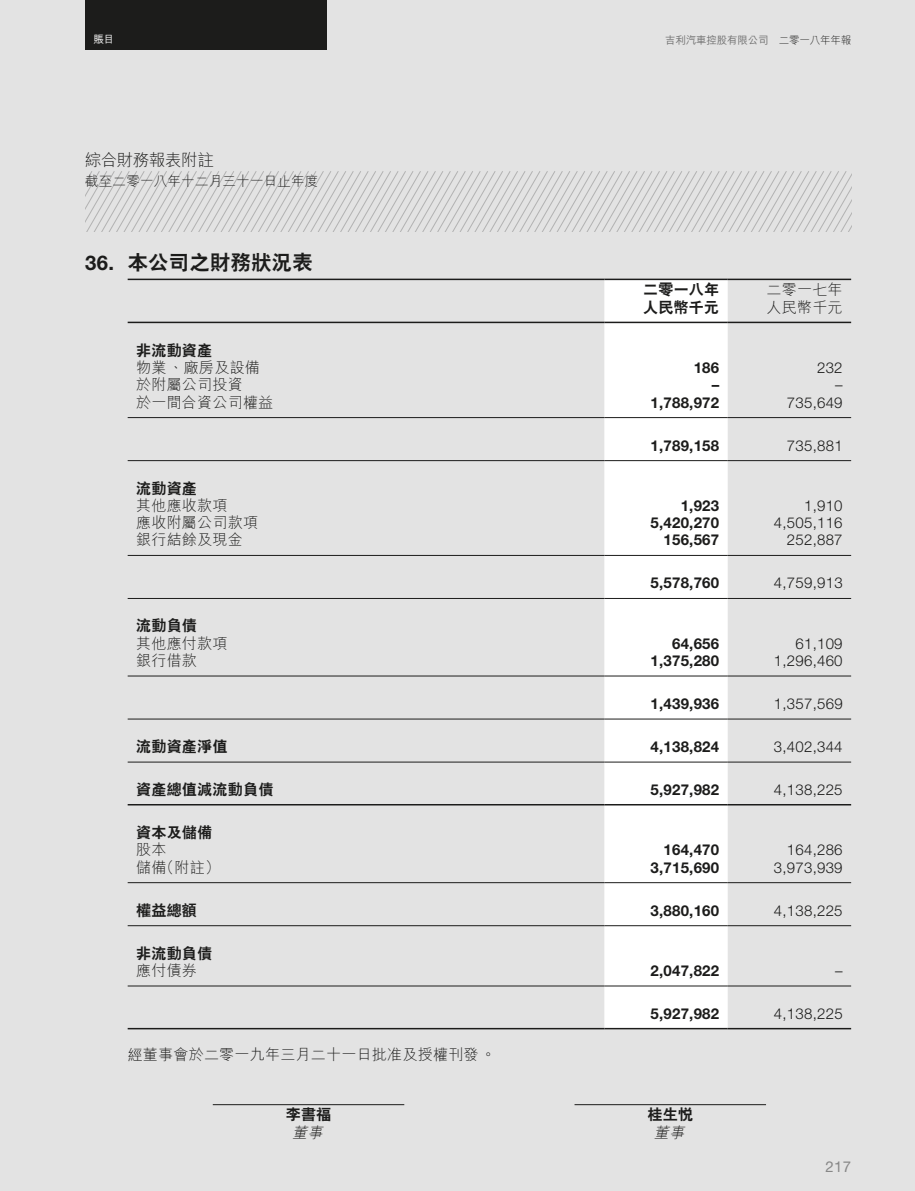
<style>
.page{position:relative;width:915px;height:1191px;background:#fff}
.page>*{position:absolute;margin:0;border:0;box-sizing:border-box;transform-origin:0 0}
.t1{font:800 20.25px "C Hei 2 HK";letter-spacing:.015em;color:#1c1c1b}
.t2{font:300 16.5px "M Hei HK";letter-spacing:-.03em;color:#1c1c1b}
.t3{font:700 15px "Helvetica Neue LT Std";letter-spacing:.015em;color:#1c1c1b}
.t4{font:300 15px "Helvetica Neue LT Std";letter-spacing:.015em;color:#1c1c1b}
.t5{font:300 15px "M Hei HK";letter-spacing:.015em;color:#1c1c1b}
.t6{font:800 15px "C Hei 2 HK";letter-spacing:.015em;color:#1c1c1b}
.t7{font:italic 300 15px "M Hei HK";color:#1c1c1b}
.t8{font:15px "Helvetica Neue LT Std";color:#878787}
.t9{font:300 13.5px "M Hei HK";letter-spacing:.015em;color:#1c1c1b}
.t10{font:500 10.5px "M Hei HK";letter-spacing:-.02em;color:#6f6f6f}
.t11{font:500 10.5px "M Hei HK";color:#fff}
.s1{font-weight:300;color:#1c1c1b}
.s2{font-family:"Helvetica Neue LT Std";font-weight:700}
</style>
<div class="page">
<div style="left:0;top:0;width:914px;height:1191px;background:#e3e3e3"></div>
<div style="left:85px;top:0;width:242px;height:50px;background:#1c1c1b"></div>
<svg style="left:85px;top:171px;width:765px;height:60px"></svg>
<div style="left:604px;top:281px;width:123px;height:746px;background:#fff"></div>
<hr style="left:128px;top:279px;width:476px;height:1px;background:#1c1c1b">
<hr style="left:604px;top:279px;width:123px;height:1px;background:#1c1c1b">
<hr style="left:727px;top:279px;width:123px;height:1px;background:#1c1c1b">
<hr style="left:128px;top:322px;width:476px;height:1px;background:#1c1c1b">
<hr style="left:604px;top:322px;width:123px;height:1px;background:#1c1c1b">
<hr style="left:727px;top:322px;width:123px;height:1px;background:#1c1c1b">
<hr style="left:128px;top:417px;width:476px;height:1px;background:#1c1c1b">
<hr style="left:604px;top:417px;width:123px;height:1px;background:#1c1c1b">
<hr style="left:727px;top:417px;width:123px;height:1px;background:#1c1c1b">
<hr style="left:128px;top:460px;width:476px;height:1px;background:#1c1c1b">
<hr style="left:604px;top:460px;width:123px;height:1px;background:#1c1c1b">
<hr style="left:727px;top:460px;width:123px;height:1px;background:#1c1c1b">
<hr style="left:128px;top:555px;width:476px;height:1px;background:#1c1c1b">
<hr style="left:604px;top:555px;width:123px;height:1px;background:#1c1c1b">
<hr style="left:727px;top:555px;width:123px;height:1px;background:#1c1c1b">
<hr style="left:128px;top:598px;width:476px;height:1px;background:#1c1c1b">
<hr style="left:604px;top:598px;width:123px;height:1px;background:#1c1c1b">
<hr style="left:727px;top:598px;width:123px;height:1px;background:#1c1c1b">
<hr style="left:128px;top:675px;width:476px;height:1px;background:#1c1c1b">
<hr style="left:604px;top:675px;width:123px;height:1px;background:#1c1c1b">
<hr style="left:727px;top:675px;width:123px;height:1px;background:#1c1c1b">
<hr style="left:128px;top:718px;width:476px;height:1px;background:#1c1c1b">
<hr style="left:604px;top:718px;width:123px;height:1px;background:#1c1c1b">
<hr style="left:727px;top:718px;width:123px;height:1px;background:#1c1c1b">
<hr style="left:128px;top:761px;width:476px;height:1px;background:#1c1c1b">
<hr style="left:604px;top:761px;width:123px;height:1px;background:#1c1c1b">
<hr style="left:727px;top:761px;width:123px;height:1px;background:#1c1c1b">
<hr style="left:128px;top:804px;width:476px;height:1px;background:#1c1c1b">
<hr style="left:604px;top:804px;width:123px;height:1px;background:#1c1c1b">
<hr style="left:727px;top:804px;width:123px;height:1px;background:#1c1c1b">
<hr style="left:128px;top:882px;width:476px;height:1px;background:#1c1c1b">
<hr style="left:604px;top:882px;width:123px;height:1px;background:#1c1c1b">
<hr style="left:727px;top:882px;width:123px;height:1px;background:#1c1c1b">
<hr style="left:128px;top:925px;width:476px;height:1px;background:#1c1c1b">
<hr style="left:604px;top:925px;width:123px;height:1px;background:#1c1c1b">
<hr style="left:727px;top:925px;width:123px;height:1px;background:#1c1c1b">
<hr style="left:128px;top:985px;width:476px;height:1px;background:#1c1c1b">
<hr style="left:604px;top:985px;width:123px;height:1px;background:#1c1c1b">
<hr style="left:727px;top:985px;width:123px;height:1px;background:#1c1c1b">
<hr style="left:128px;top:1028px;width:476px;height:1px;background:#1c1c1b">
<hr style="left:604px;top:1028px;width:123px;height:1px;background:#1c1c1b">
<hr style="left:727px;top:1028px;width:123px;height:1px;background:#1c1c1b">
<hr style="left:213px;top:1104px;width:191px;height:1px;background:#1c1c1b">
<hr style="left:574px;top:1104px;width:191px;height:1px;background:#1c1c1b">
<p class="t11" style="left:94px;top:32px;width:22px">賬目</p>
<p class="t10" style="left:665px;top:32px;width:187px">吉利汽車控股有限公司 <span class="s1">二零一八年年報</span></p>
<p class="t2" style="left:85px;top:148px;width:130px">綜合財務報表附註</p>
<p class="t9" style="left:85px;top:172px;width:235px">截至二零一八年十二月三十一日止年度</p>
<h1 class="t1" style="left:85px;top:249px;width:229px"><span class="s2">36.</span> 本公司之財務狀況表</h1>
<p class="t6" style="left:643px;top:280px;width:78px">二零一八年</p>
<p class="t5" style="left:766px;top:279px;width:78px">二零一七年</p>
<p class="t6" style="left:643px;top:297px;width:78px">人民幣千元</p>
<p class="t5" style="left:766px;top:297px;width:78px">人民幣千元</p>
<p class="t6" style="left:136px;top:340px;width:78px">非流動資產</p>
<p class="t5" style="left:136px;top:357px;width:125px">物業、廠房及設備</p>
<p class="t3" style="left:693px;top:358px;width:27px">186</p>
<p class="t4" style="left:816px;top:358px;width:27px">232</p>
<p class="t5" style="left:136px;top:374px;width:108px">於附屬公司投資</p>
<p class="t3" style="left:711px;top:376px;width:9px">–</p>
<p class="t4" style="left:834px;top:376px;width:9px">–</p>
<p class="t5" style="left:136px;top:391px;width:139px">於一間合資公司權益</p>
<p class="t3" style="left:650px;top:393px;width:70px">1,788,972</p>
<p class="t4" style="left:786px;top:393px;width:57px">735,649</p>
<p class="t3" style="left:650px;top:436px;width:70px">1,789,158</p>
<p class="t4" style="left:786px;top:436px;width:57px">735,881</p>
<p class="t6" style="left:136px;top:478px;width:62px">流動資產</p>
<p class="t5" style="left:136px;top:495px;width:93px">其他應收款項</p>
<p class="t3" style="left:680px;top:496px;width:40px">1,923</p>
<p class="t4" style="left:803px;top:496px;width:40px">1,910</p>
<p class="t5" style="left:136px;top:512px;width:123px">應收附屬公司款項</p>
<p class="t3" style="left:650px;top:513px;width:70px">5,420,270</p>
<p class="t4" style="left:773px;top:513px;width:70px">4,505,116</p>
<p class="t5" style="left:136px;top:529px;width:108px">銀行結餘及現金</p>
<p class="t3" style="left:663px;top:531px;width:57px">156,567</p>
<p class="t4" style="left:786px;top:531px;width:57px">252,887</p>
<p class="t3" style="left:650px;top:574px;width:70px">5,578,760</p>
<p class="t4" style="left:773px;top:574px;width:70px">4,759,913</p>
<p class="t6" style="left:136px;top:616px;width:62px">流動負債</p>
<p class="t5" style="left:136px;top:632px;width:93px">其他應付款項</p>
<p class="t3" style="left:671px;top:634px;width:49px">64,656</p>
<p class="t4" style="left:795px;top:634px;width:49px">61,109</p>
<p class="t5" style="left:136px;top:650px;width:62px">銀行借款</p>
<p class="t3" style="left:650px;top:651px;width:70px">1,375,280</p>
<p class="t4" style="left:773px;top:651px;width:70px">1,296,460</p>
<p class="t3" style="left:650px;top:694px;width:70px">1,439,936</p>
<p class="t4" style="left:773px;top:694px;width:70px">1,357,569</p>
<p class="t6" style="left:136px;top:736px;width:93px">流動資產淨值</p>
<p class="t3" style="left:650px;top:737px;width:70px">4,138,824</p>
<p class="t4" style="left:773px;top:737px;width:70px">3,402,344</p>
<p class="t6" style="left:136px;top:779px;width:139px">資產總值減流動負債</p>
<p class="t3" style="left:650px;top:780px;width:70px">5,927,982</p>
<p class="t4" style="left:773px;top:780px;width:70px">4,138,225</p>
<p class="t6" style="left:136px;top:822px;width:78px">資本及儲備</p>
<p class="t5" style="left:136px;top:839px;width:32px">股本</p>
<p class="t3" style="left:663px;top:840px;width:57px">164,470</p>
<p class="t4" style="left:786px;top:841px;width:57px">164,286</p>
<p class="t5" style="left:136px;top:856px;width:85px">儲備（附註）</p>
<p class="t3" style="left:650px;top:858px;width:70px">3,715,690</p>
<p class="t4" style="left:773px;top:858px;width:70px">3,973,939</p>
<p class="t6" style="left:136px;top:900px;width:62px">權益總額</p>
<p class="t3" style="left:650px;top:901px;width:70px">3,880,160</p>
<p class="t4" style="left:773px;top:901px;width:70px">4,138,225</p>
<p class="t6" style="left:136px;top:943px;width:78px">非流動負債</p>
<p class="t5" style="left:136px;top:960px;width:62px">應付債券</p>
<p class="t3" style="left:650px;top:961px;width:70px">2,047,822</p>
<p class="t4" style="left:834px;top:961px;width:9px">–</p>
<p class="t3" style="left:650px;top:1004px;width:70px">5,927,982</p>
<p class="t4" style="left:773px;top:1004px;width:70px">4,138,225</p>
<p class="t5" style="left:128px;top:1044px;width:369px">經董事會於二零一九年三月二十一日批准及授權刊發。</p>
<p class="t6" style="left:286px;top:1104px;width:47px">李書福</p>
<p class="t6" style="left:647px;top:1104px;width:47px">桂生悅</p>
<p class="t7" style="left:292px;top:1121px;width:36px">董事</p>
<p class="t7" style="left:653px;top:1121px;width:36px">董事</p>
<p class="t8" style="left:825px;top:1157px;width:27px">217</p>
</div>
